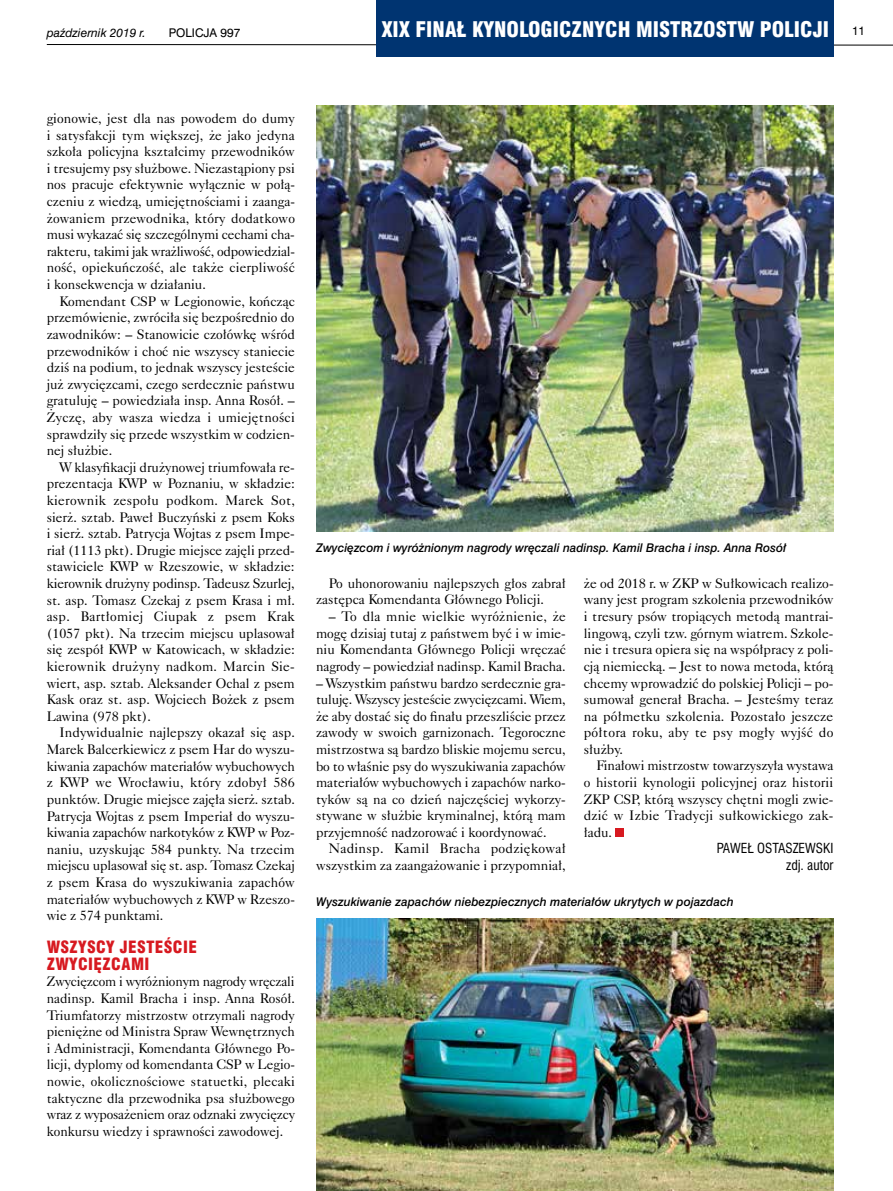
<style>
.page{position:relative;width:893px;height:1191px;background:#fff}
.page>*{position:absolute;margin:0;border:0;box-sizing:border-box;transform-origin:0 0}
.t1{font:21px "Swis 721 Blk Cn EU";color:#fff}
.t2{font:16.5px/16.6px "Swis 721 Blk Cn EU";letter-spacing:.025em;color:#d71920}
.t3{font:13.8px/16.6px "Caslon 540 EU";color:#000;text-align:justify}
.t4{font:13.5px/16.6px "Swis 721 Cn EU";color:#000;text-align:right}
.t5{font:italic 12px "Swis 721 Md EU";color:#000}
.t6{font:12px "Swis 721 EU Italic";color:#000}
.t7{font:12px "Swis 721 EU Normal";color:#000}
.s1{font-family:"Swis 721 EU Normal";font-size:12px;color:#000}
</style>
<div class="page">
<svg style="left:46px;top:44px;width:847px;height:2px"></svg>
<div style="left:376px;top:0;width:457px;height:57px;background:#003471"></div>
<div style="left:616px;top:828px;width:8px;height:9px;background:#d71920"></div>
<img style="left:316px;top:106px;width:517px;height:425px">
<img style="left:316px;top:918px;width:517px;height:273px">
<p class="t6" style="left:47px;top:25px;width:100px">październik 2019 r.</p>
<p class="t7" style="left:169px;top:25px;width:73px">POLICJA 997</p>
<h1 class="t1" style="left:381px;top:16px;width:485px">XIX FINAŁ KYNOLOGICZNYCH MISTRZOSTW POLICJI <span class="s1">11</span></h1>
<p class="t3" style="left:47px;top:110px;width:250px">gionowie, jest dla nas powodem do dumy i satysfakcji tym większej, że jako jedyna szkoła policyjna kształcimy przewodników i tresujemy psy służbowe. Niezastąpiony psi nos pracuje efektywnie wyłącznie w połą&shy;czeniu z wiedzą, umiejętnościami i zaanga&shy;żowaniem przewodnika, który dodatkowo musi wykazać się szczególnymi cechami cha&shy;rakteru, takimi jak wrażliwość, odpowiedzial&shy;ność, opiekuńczość, ale także cierpliwość i konsekwencja w działaniu.</p>
<p class="t3" style="left:47px;top:293px;width:250px;text-indent:13px">Komendant CSP w Legionowie, kończąc przemówienie, zwróciła się bezpośrednio do zawodników: – Stanowicie czołówkę wśród przewodników i choć nie wszyscy staniecie dziś na podium, to jednak wszyscy jesteście już zwycięzcami, czego serdecznie państwu gratuluję – powiedziała insp. Anna Rosół. – Życzę, aby wasza wiedza i umiejętności sprawdziły się przede wszystkim w codzien&shy;nej służbie.</p>
<p class="t3" style="left:47px;top:459px;width:250px;text-indent:13px">W klasyfikacji drużynowej triumfowała re&shy;prezentacja KWP w Poznaniu, w składzie: kierownik zespołu podkom. Marek Sot, sierż. sztab. Paweł Buczyński z psem Koks i sierż. sztab. Patrycja Wojtas z psem Impe&shy;riał (1113 pkt). Drugie miejsce zajęli przed&shy;stawiciele KWP w Rzeszowie, w składzie: kierownik drużyny podinsp. Tadeusz Szurlej, st. asp. Tomasz Czekaj z psem Krasa i mł. asp. Bartłomiej Ciupak z psem Krak (1057 pkt). Na trzecim miejscu uplasował się zespół KWP w Katowicach, w składzie: kierownik drużyny nadkom. Marcin Sie&shy;wiert, asp. sztab. Aleksander Ochal z psem Kask oraz st. asp. Wojciech Bożek z psem Lawina (978 pkt).</p>
<p class="t3" style="left:47px;top:724px;width:250px;text-indent:13px">Indywidualnie najlepszy okazał się asp.<br>Marek Balcerkiewicz z psem Har do wyszu&shy;kiwania zapachów materiałów wybuchowych z KWP we Wrocławiu, który zdobył 586 punktów. Drugie miejsce zajęła sierż. sztab.<br>Patrycja Wojtas z psem Imperiał do wyszu&shy;kiwania zapachów narkotyków z KWP w Poz&shy;naniu, uzyskując 584 punkty. Na trzecim miejscu uplasował się st. asp. Tomasz Czekaj z psem Krasa do wyszukiwania zapachów materiałów wybuchowych z KWP w Rzeszo&shy;wie z 574 punktami.</p>
<p class="t2" style="left:47px;top:939px;width:152px">WSZYSCY JESTEŚCIE<br>ZWYCIĘZCAMI</p>
<p class="t3" style="left:47px;top:973px;width:250px">Zwycięzcom i wyróżnionym nagrody wręczali nadinsp. Kamil Bracha i insp. Anna Rosół.<br>Triumfatorzy mistrzostw otrzymali nagrody pieniężne od Ministra Spraw Wewnętrznych i Administracji, Komendanta Głównego Po&shy;licji, dyplomy od komendanta CSP w Legio&shy;nowie, okolicznościowe statuetki, plecaki taktyczne dla przewodnika psa służbowego wraz z wyposażeniem oraz odznaki zwycięzcy konkursu wiedzy i sprawności zawodowej.</p>
<p class="t5" style="left:316px;top:540px;width:472px">Zwycięzcom i wyróżnionym nagrody wręczali nadinsp. Kamil Bracha i insp. Anna Rosół</p>
<p class="t3" style="left:584px;top:575px;width:251px">że od 2018 r. w ZKP w Sułkowicach realizo&shy;wany jest program szkolenia przewodników i tresury psów tropiących metodą mantrai&shy;lingową, czyli tzw. górnym wiatrem. Szkole&shy;nie i tresura opiera się na współpracy z poli&shy;cją niemiecką. – Jest to nowa metoda, którą chcemy wprowadzić do polskiej Policji – po&shy;sumował generał Bracha. – Jesteśmy teraz na półmetku szkolenia. Pozostało jeszcze półtora roku, aby te psy mogły wyjść do służby.</p>
<p class="t3" style="left:584px;top:757px;width:251px;text-indent:13px">Finałowi mistrzostw towarzyszyła wystawa o historii kynologii policyjnej oraz historii ZKP CSP, którą wszyscy chętni mogli zwie&shy;dzić w Izbie Tradycji sułkowickiego zak&shy;ładu.</p>
<p class="t4" style="left:717px;top:840px;width:118px">PAWEŁ OSTASZEWSKI zdj. autor</p>
<p class="t5" style="left:316px;top:894px;width:419px">Wyszukiwanie zapachów niebezpiecznych materiałów ukrytych w pojazdach</p>
<p class="t3" style="left:316px;top:575px;width:251px;text-indent:13px">Po uhonorowaniu najlepszych głos zabrał zastępca Komendanta Głównego Policji.</p>
<p class="t3" style="left:316px;top:608px;width:251px;text-indent:13px">– To dla mnie wielkie wyróżnienie, że mogę dzisiaj tutaj z państwem być i w imie&shy;niu Komendanta Głównego Policji wręczać nagrody – powiedział nadinsp. Kamil Bracha.</p>
<p class="t3" style="left:316px;top:674px;width:251px">– Wszystkim państwu bardzo serdecznie gra&shy;tuluję. Wszyscy jesteście zwycięzcami. Wiem, że aby dostać się do finału przeszliście przez zawody w swoich garnizonach. Tegoroczne mistrzostwa są bardzo bliskie mojemu sercu, bo to właśnie psy do wyszukiwania zapachów materiałów wybuchowych i zapachów narko&shy;tyków są na co dzień najczęściej wykorzy&shy;stywane w służbie kryminalnej, którą mam przyjemność nadzorować i koordynować.</p>
<p class="t3" style="left:316px;top:840px;width:251px;text-align:right">Nadinsp. Kamil Bracha podziękował wszystkim za zaangażowanie i przypomniał,</p>
</div>
